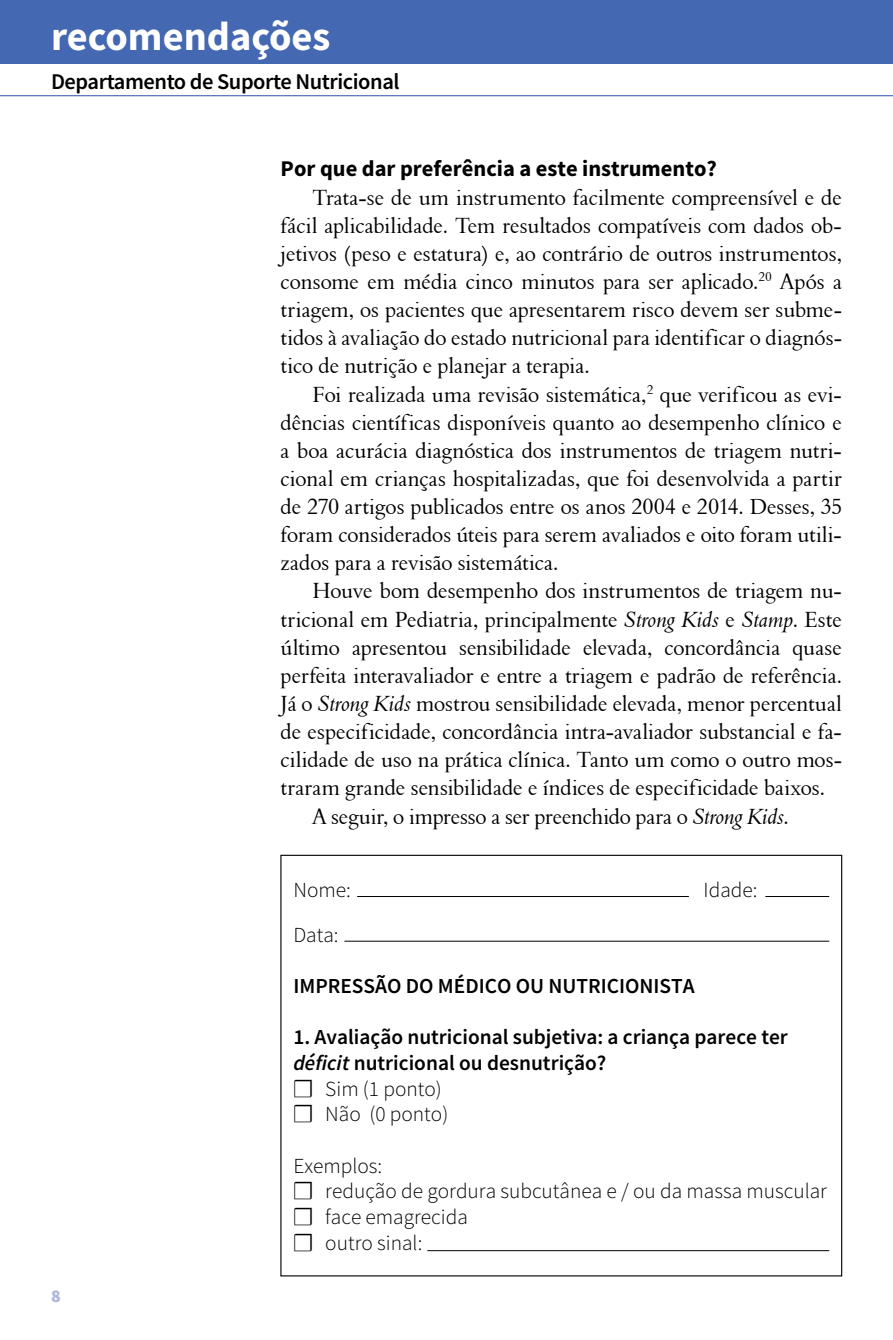
<style>
.page{position:relative;width:893px;height:1340px;background:#fff}
.page>*{position:absolute;margin:0;border:0;box-sizing:border-box;transform-origin:0 0}
.t1{font:700 40.5px "Source Sans Pro";color:#fff}
.t2{font:22.5px/28.1px "Aldine 401 BT Roman A";color:#000;text-align:justify;scale:.95 1}
.t3{font:700 22.5px "Source Sans Pro";color:#000}
.t4{font:600 22.5px "Source Sans Pro";letter-spacing:-.02em;color:#000}
.t5{font:600 21.38px/25.7px "Source Sans Pro";color:#000}
.t6{font:300 21.38px/25.7px "Source Sans Pro";color:#000}
.t7{font:900 18px "Source Sans Pro";color:#afb7dd}
.s1{font-family:"Aldine 401 BT Italic A"}
.s2{font-style:italic}
.s3{font-weight:300}
</style>
<div class="page">
<div style="left:0;top:0;width:893px;height:64px;background:#4468b1"></div>
<hr style="left:0;top:95px;width:893px;height:1px;background:#4468b1">
<hr style="left:357px;top:896px;width:332px;height:1px;background:#000">
<hr style="left:344px;top:940px;width:485px;height:1px;background:#000">
<hr style="left:765px;top:896px;width:64px;height:1px;background:#000">
<hr style="left:427px;top:1250px;width:402px;height:1px;background:#000">
<h1 class="t1" style="left:51px;top:10px;width:281px">recomendações</h1>
<p class="t4" style="left:51px;top:66px;width:350px">Departamento de Suporte Nutricional</p>
<p class="t3" style="left:281px;top:154px;width:438px">Por que dar preferência a este instrumento?</p>
<p class="t2" style="left:281px;top:183px;width:592px;text-indent:32px">Trata-se de um instrumento facilmente compreensível e de fácil aplicabilidade. Tem resultados compatíveis com dados ob&shy;jetivos (peso e estatura) e, ao contrário de outros instrumentos, consome em média cinco minutos para ser aplicado.<sup>20</sup> Após a triagem, os pacientes que apresentarem risco devem ser subme&shy;tidos à avaliação do estado nutricional para identificar o diagnós&shy;tico de nutrição e planejar a terapia.</p>
<p class="t2" style="left:281px;top:379px;width:592px;text-indent:32px">Foi realizada uma revisão sistemática,<sup>2</sup> que verificou as evi&shy;dências científicas disponíveis quanto ao desempenho clínico e a boa acurácia diagnóstica dos instrumentos de triagem nutri&shy;cional em crianças hospitalizadas, que foi desenvolvida a partir de 270 artigos publicados entre os anos 2004 e 2014. Desses, 35 foram considerados úteis para serem avaliados e oito foram utili&shy;zados para a revisão sistemática.</p>
<p class="t2" style="left:313px;top:576px;width:559px">Houve bom desempenho dos instrumentos de triagem nu-</p>
<p class="t2" style="left:281px;top:604px;width:592px">tricional em Pediatria, principalmente <span class="s1">Strong Kids</span> e <span class="s1">Stamp</span>. Este</p>
<p class="t2" style="left:281px;top:633px;width:592px">último apresentou sensibilidade elevada, concordância quase</p>
<p class="t2" style="left:281px;top:661px;width:592px">perfeita interavaliador e entre a triagem e padrão de referência.</p>
<p class="t2" style="left:281px;top:689px;width:592px">Já o <span class="s1">Strong Kids</span> mostrou sensibilidade elevada, menor percentual</p>
<p class="t2" style="left:281px;top:717px;width:592px">de especificidade, concordância intra-avaliador substancial e fa-</p>
<p class="t2" style="left:281px;top:745px;width:592px">cilidade de uso na prática clínica. Tanto um como o outro mos-</p>
<p class="t2" style="left:281px;top:773px;width:574px">traram grande sensibilidade e índices de especificidade baixos.</p>
<p class="t2" style="left:313px;top:801px;width:503px">A seguir, o impresso a ser preenchido para o <span class="s1">Strong Kids</span>.</p>
<p class="t7" style="left:51px;top:1283px;width:11px">8</p>
<p class="t6" style="left:293px;top:876px;width:59px">Nome:</p>
<p class="t6" style="left:704px;top:876px;width:55px">Idade:</p>
<p class="t6" style="left:293px;top:921px;width:47px">Data:</p>
<p class="t5" style="left:293px;top:972px;width:403px">IMPRESSÃO DO MÉDICO OU NUTRICIONISTA</p>
<p class="t5" style="left:293px;top:1024px;width:496px">1. Avaliação nutricional subjetiva: a criança parece ter <span class="s2">déficit</span> nutricional ou desnutrição?<br><span class="s3">❒ Sim (1 ponto)<br>❒ Não (0 ponto)</span></p>
<p class="t6" style="left:293px;top:1152px;width:535px">Exemplos:<br>❒ redução de gordura subcutânea e / ou da massa muscular ❒ face emagrecida<br>❒ outro sinal:</p>
</div>
